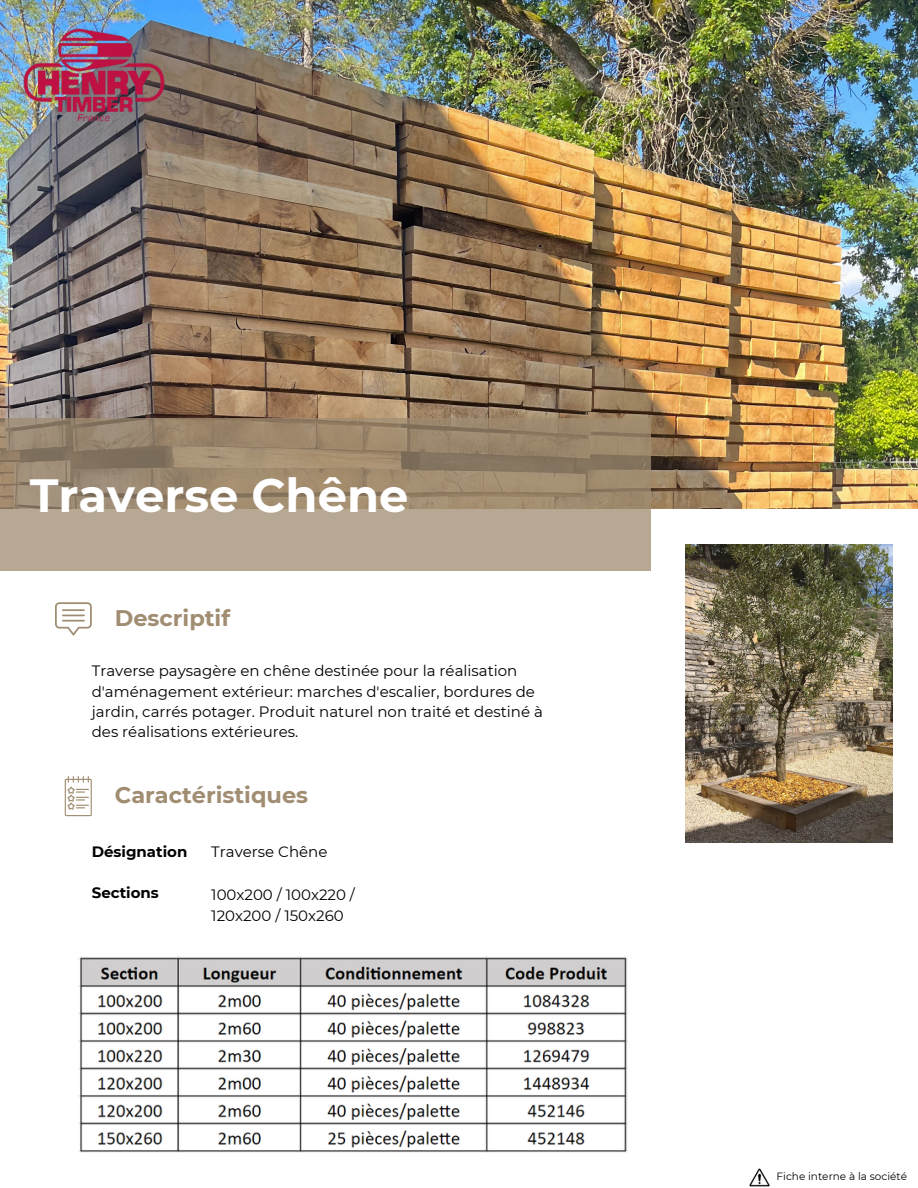
<style>
.page{position:relative;width:918px;height:1188px;background:#fff}
.page>*{position:absolute;margin:0;border:0;box-sizing:border-box;transform-origin:0 0}
.t1{font:700 46.5px "Montserrat";color:#fff}
.t2{font:700 22.5px "Montserrat";color:#a08d72}
.t3{font:15px/20.2px "Montserrat";color:#000}
.t4{font:700 15px "Montserrat";color:#000}
.t5{font:10.5px "Montserrat";color:#000}
</style>
<div class="page">
<img style="left:0;top:0;width:918px;height:508px">
<svg style="left:55px;top:602px;width:37px;height:34px"></svg>
<svg style="left:65px;top:776px;width:27px;height:40px"></svg>
<img style="left:749px;top:1168px;width:21px;height:19px">
<svg style="left:0;top:418px;width:651px;height:152px;background:#a5937c"></svg>
<img style="left:686px;top:544px;width:207px;height:298px">
<img style="left:23px;top:28px;width:142px;height:94px">
<img style="left:78px;top:956px;width:549px;height:196px">
<h2 class="t1" style="left:30px;top:467px;width:380px">Traverse Chêne</h2>
<h3 class="t2" style="left:115px;top:604px;width:117px">Descriptif</h3>
<h4 class="t3" style="left:92px;top:661px;width:453px">Traverse paysagère en chêne destinée pour la réalisation d'aménagement extérieur: marches d'escalier, bordures de jardin, carrés potager. Produit naturel non traité et destiné à des réalisations extérieures.</h4>
<h3 class="t2" style="left:115px;top:781px;width:195px">Caractéristiques</h3>
<h4 class="t3" style="left:211px;top:842px;width:118px">Traverse Chêne</h4>
<h4 class="t4" style="left:92px;top:843px;width:97px">Désignation</h4>
<p class="t4" style="left:92px;top:883px;width:69px">Sections</p>
<p class="t3" style="left:211px;top:885px;width:145px">100x200 / 100x220 /<br>120x200 / 150x260</p>
<h1 class="t5" style="left:777px;top:1170px;width:132px">Fiche interne à la société</h1>
</div>
